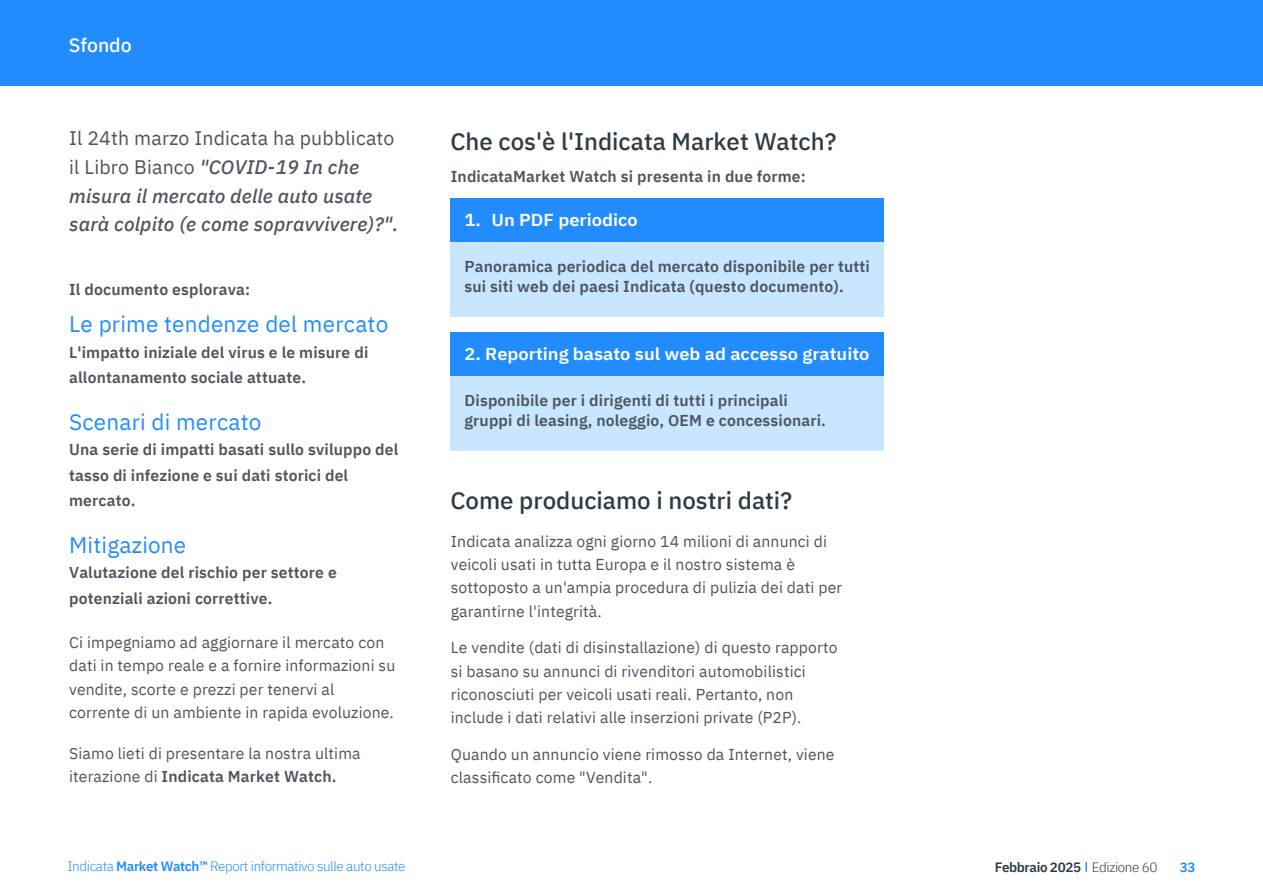
<style>
.page{position:relative;width:1263px;height:893px;background:#fff}
.page>*{position:absolute;margin:0;border:0;box-sizing:border-box;transform-origin:0 0}
.t1{font:500 24px "IBM Plex Sans";color:#2c3b46}
.t2{font:22.5px "IBM Plex Sans";letter-spacing:.01em;color:#228cff}
.t3{font:italic 500 19.5px/28.5px "IBM Plex Sans";letter-spacing:.01em;color:#4c545e}
.t4{font:500 19.5px "IBM Plex Sans";color:#fff}
.t5{font:600 17.25px "IBM Plex Sans";color:#fff;scale:1.06 1}
.t6{font:15.75px/23.2px "IBM Plex Sans";letter-spacing:.01em;color:#4c545e}
.t7{font:600 15.75px/25.5px "IBM Plex Sans";letter-spacing:.01em;color:#4c545e}
.t8{font:300 13.5px "IBM Plex Sans";letter-spacing:-.03em;color:#228cff}
.t9{font:600 13.5px "IBM Plex Sans";letter-spacing:-.03em;color:#2c3b46}
.t10{font:600 13.5px "IBM Plex Sans";color:#228cff}
.s1{font-weight:400;font-style:normal}
.s2{font-weight:600}
.s3{font-weight:300}
</style>
<div class="page">
<div style="left:450px;top:199px;width:433px;height:118px;background:#c8e6ff"></div>
<div style="left:450px;top:199px;width:433px;height:43px;background:#228cff"></div>
<div style="left:450px;top:332px;width:433px;height:119px;background:#c8e6ff"></div>
<div style="left:450px;top:332px;width:433px;height:44px;background:#228cff"></div>
<div style="left:0;top:0;width:1263px;height:85px;background:#228cff"></div>
<p class="t4" style="left:69px;top:37px;width:65px">Sfondo</p>
<p class="t3" style="left:69px;top:125px;width:331px"><span class="s1">Il 24th marzo Indicata ha pubblicato il Libro Bianco</span> "COVID-19 In che misura il mercato delle auto usate sar‡ colpito (e come sopravvivere)?".</p>
<p class="t7" style="left:69px;top:275px;width:182px">Il documento esplorava:</p>
<h2 class="t2" style="left:69px;top:311px;width:321px">Le prime tendenze del mercato</h2>
<p class="t7" style="left:69px;top:340px;width:301px">L'impatto iniziale del virus e le misure di allontanamento sociale attuate.</p>
<h2 class="t2" style="left:69px;top:408px;width:194px">Scenari di mercato</h2>
<p class="t7" style="left:69px;top:438px;width:331px">Una serie di impatti basati sullo sviluppo del tasso di infezione e sui dati storici del mercato.</p>
<h2 class="t2" style="left:69px;top:531px;width:119px">Mitigazione</h2>
<p class="t7" style="left:69px;top:561px;width:269px">Valutazione del rischio per settore e potenziali azioni correttive.</p>
<p class="t6" style="left:69px;top:631px;width:328px">Ci impegniamo ad aggiornare il mercato con dati in tempo reale e a fornire informazioni su vendite, scorte e prezzi per tenervi al corrente di un ambiente in rapida evoluzione.</p>
<p class="t6" style="left:69px;top:742px;width:293px">Siamo lieti di presentare la nostra ultima iterazione di <span class="s2">Indicata Market Watch.</span></p>
<h1 class="t1" style="left:450px;top:131px;width:388px">Che cos'Ë l'Indicata Market Watch?</h1>
<p class="t7" style="left:451px;top:162px;width:357px">IndicataMarket Watch si presenta in due forme:</p>
<p class="t5" style="left:464px;top:212px;width:165px">1. Un PDF periodico</p>
<p class="t7" style="left:464px;top:257px;width:407px;line-height:20.2px">Panoramica periodica del mercato disponibile per tutti sui siti web dei paesi Indicata (questo documento).</p>
<p class="t5" style="left:464px;top:346px;width:384px">2. Reporting basato sul web ad accesso gratuito</p>
<p class="t7" style="left:464px;top:391px;width:363px;line-height:20.2px">Disponibile per i dirigenti di tutti i principali gruppi di leasing, noleggio, OEM e concessionari.</p>
<h1 class="t1" style="left:450px;top:490px;width:343px">Come produciamo i nostri dati?</h1>
<p class="t6" style="left:451px;top:529px;width:393px">Indicata analizza ogni giorno 14 milioni di annunci di veicoli usati in tutta Europa e il nostro sistema Ë sottoposto a un'ampia procedura di pulizia dei dati per garantirne l'integrit‡.</p>
<p class="t6" style="left:451px;top:636px;width:388px">Le vendite (dati di disinstallazione) di questo rapporto si basano su annunci di rivenditori automobilistici riconosciuti per veicoli usati reali. Pertanto, non include i dati relativi alle inserzioni private (P2P).</p>
<p class="t6" style="left:451px;top:742px;width:385px">Quando un annuncio viene rimosso da Internet, viene classificato come "Vendita".</p>
<p class="t8" style="left:67px;top:861px;width:340px">Indicata <span class="s2">Market Watchô</span> Report informativo sulle auto usate</p>
<p class="t9" style="left:995px;top:861px;width:164px">Febbraio 2025 <span class="s3">Edizione 60</span></p>
<p class="t10" style="left:1180px;top:861px;width:17px">33</p>
</div>
